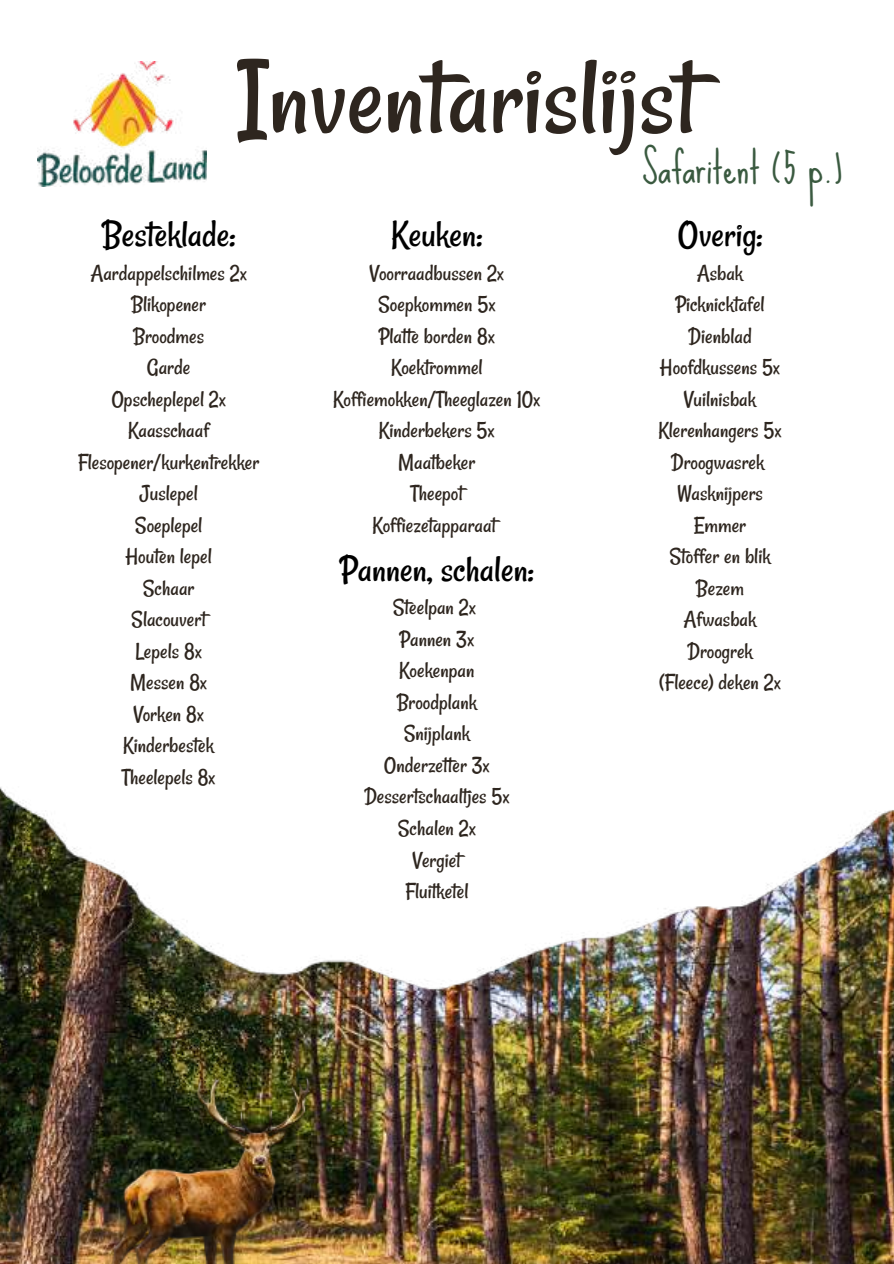
<style>
.page{position:relative;width:894px;height:1264px;background:#fff}
.page>*{position:absolute;margin:0;border:0;box-sizing:border-box;transform-origin:0 0}
.t1{font:113.25px "Rancho";color:#2e261f}
.t2{font:42px "Sue Ellen Francisco";color:#3a5a40}
.t3{font:39px "Rancho";color:#000}
.t4{font:23.25px/31.5px "Rancho";color:#2e261f;text-align:center}
</style>
<div class="page">
<img style="left:0;top:787px;width:893px;height:476px">
<img style="left:0;top:1201px;width:29px;height:41px">
<img style="left:374px;top:1263px;width:335px;height:1px">
<img style="left:78px;top:1071px;width:257px;height:192px">
<img style="left:38px;top:61px;width:169px;height:125px">
<h1 class="t1" style="left:237px;top:31px;width:462px">Inventarislijst</h1>
<h2 class="t2" style="left:641px;top:144px;width:202px">Safaritent (5 p.)</h2>
<h3 class="t3" style="left:102px;top:211px;width:135px">Besteklade:</h3>
<h3 class="t3" style="left:391px;top:211px;width:92px">Keuken:</h3>
<h3 class="t3" style="left:677px;top:211px;width:86px">Overig:</h3>
<p class="t4" style="left:78px;top:257px;width:183px">Aardappelschilmes 2x<br>Blikopener<br>Broodmes<br>Garde<br>Opscheplepel 2x<br>Kaasschaaf<br>Flesopener/kurkentrekker<br>Juslepel<br>Soeplepel<br>Houten lepel<br>Schaar<br>Slacouvert<br>Lepels 8x<br>Messen 8x<br>Vorken 8x<br>Kinderbestek<br>Theelepels 8x</p>
<p class="t4" style="left:333px;top:257px;width:208px">Voorraadbussen 2x<br>Soepkommen 5x<br>Plat e borden 8x<br>Koektrommel<br>Koffiemokken/Theeglazen 10x<br>Kinderbekers 5x<br>Maatbeker<br>Theepot<br>Koffiezetapparaat</p>
<h3 class="t3" style="left:340px;top:546px;width:195px">Pannen, schalen:</h3>
<p class="t4" style="left:364px;top:592px;width:147px">Steelpan 2x<br>Pannen 3x<br>Koekenpan<br>Broodplank<br>Snijplank<br>Onderzet er 3x<br>Dessertschaaltjes 5x<br>Schalen 2x<br>Vergiet<br>Fluitketel</p>
<p class="t4" style="left:658px;top:257px;width:124px">Asbak<br>Picknicktafel<br>Dienblad<br>Hoofdkussens 5x<br>Vuilnisbak<br>Klerenhangers 5x<br>Droogwasrek<br>Wasknijpers<br>Emmer<br>Stoffer en blik<br>Bezem<br>Afwasbak<br>Droogrek (Fleece) deken 2x</p>
</div>
